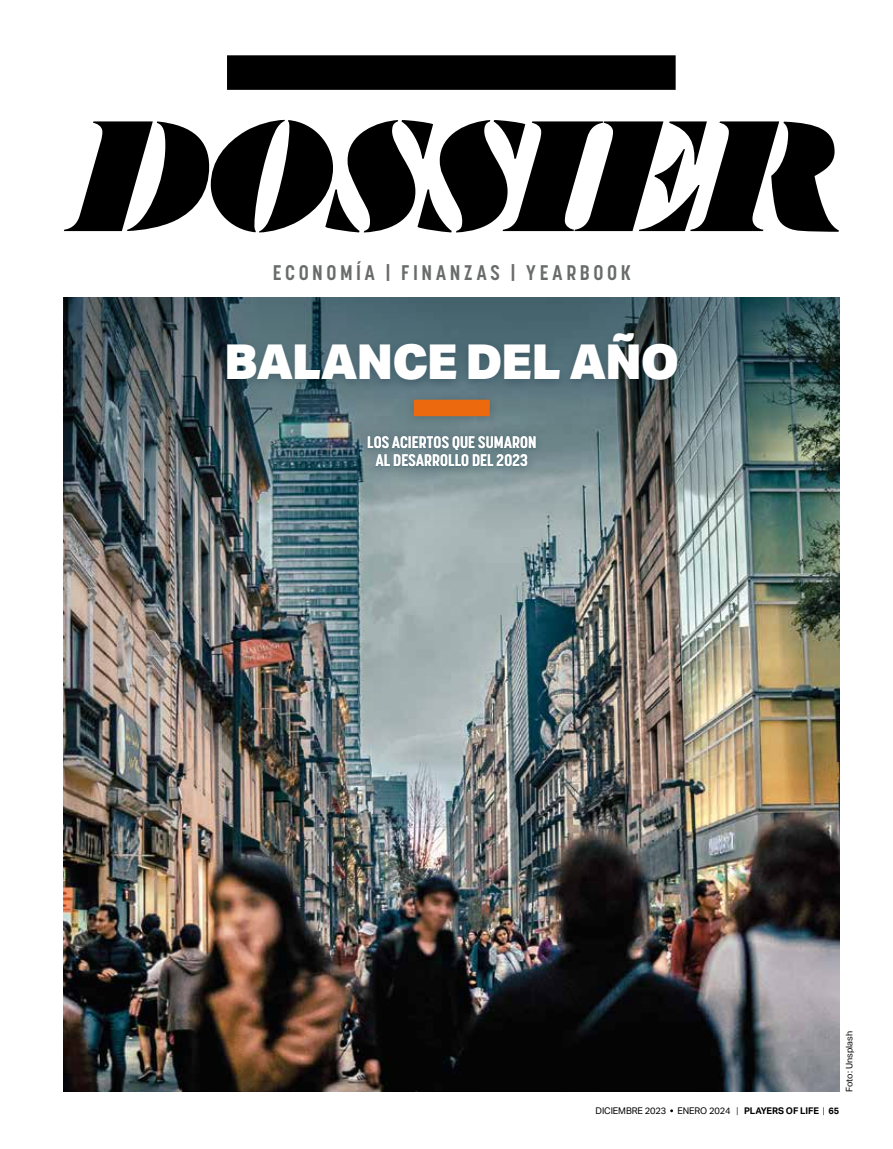
<style>
.page{position:relative;width:893px;height:1149px;background:#fff}
.page>*{position:absolute;margin:0;border:0;box-sizing:border-box;transform-origin:0 0}
.t1{font:900 48px "Aktiv Grotesk";letter-spacing:-.02em;color:#fff}
.t2{font:700 21px "Korolev Condensed";letter-spacing:.17em;color:#6a6c6c}
.t3{font:700 16.5px/18.5px "Korolev Condensed";letter-spacing:.01em;color:#fff;text-align:center}
.t4{font:9.15px "Aktiv Grotesk";letter-spacing:-.01em;color:#000}
.t5{font:9px "Aktiv Grotesk";color:#000}
.s1{font-weight:300}
.s2{font-weight:700}
</style>
<div class="page">
<div style="left:227px;top:55px;width:449px;height:35px;background:#000"></div>
<svg style="left:64px;top:120px;width:775px;height:112px;fill:#000"></svg>
<img style="left:64px;top:756px;width:776px;height:334px">
<img style="left:64px;top:297px;width:776px;height:459px">
<div style="left:405px;top:390px;width:94px;height:35px;background:#023c68;opacity:.21"></div>
<div style="left:414px;top:399px;width:76px;height:17px;background:#ed690e"></div>
<div style="left:359px;top:428px;width:185px;height:49px;background:#00577b;opacity:.35"></div>
<div style="left:218px;top:328px;width:468px;height:64px;background:#023c68;opacity:.25"></div>
<div style="left:367px;top:434px;width:170px;height:35px;background:#023c68;opacity:.15"></div>
<p class="t2" style="left:273px;top:260px;width:360px">ECONOMÍA | FINANZAS | YEARBOOK</p>
<h1 class="t1" style="left:224px;top:330px;width:456px">BALANCE DEL AÑO</h1>
<p class="t3" style="left:367px;top:432px;width:171px">LOS ACIERTOS QUE SUMARON<br>AL DESARROLLO DEL 2023</p>
<p class="t5" style="left:844px;top:1091px;width:62px;rotate:-90deg">Foto: Unsplash</p>
<p class="t4" style="left:596px;top:1105px;width:245px">DICIEMBRE 2023 ENERO 2024 <span class="s1">|</span> <span class="s2">PLAYERS OF LIFE</span> <span class="s1">|</span> <span class="s2">65</span></p>
</div>
